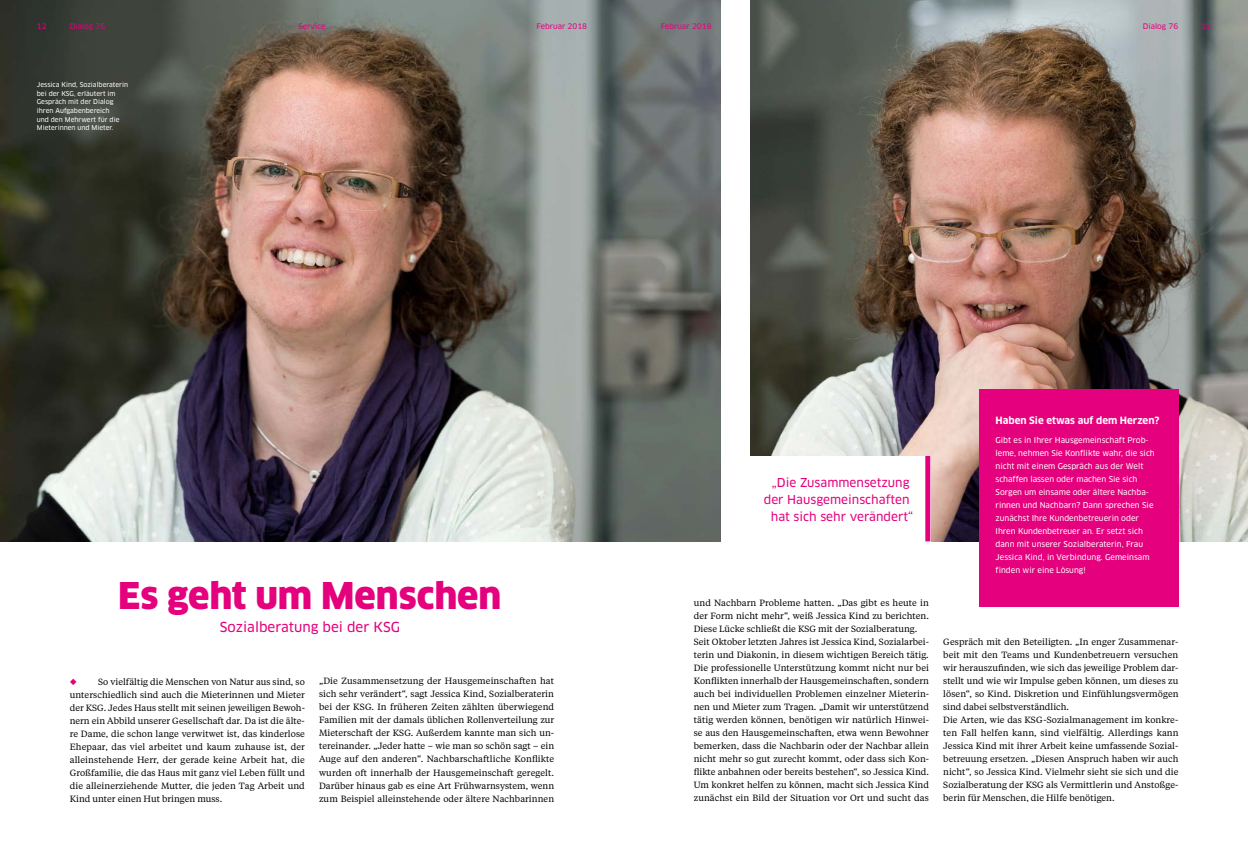
<style>
.page{position:relative;width:1248px;height:851px;background:#fff}
.page>*{position:absolute;margin:0;border:0;box-sizing:border-box;transform-origin:0 0}
.t1{font:900 36px "Clan Pro";color:#e5007d}
.t2{font:13.5px "Clan Pro News";color:#e5007d}
.t3{font:12px/17px "Clan Pro News";color:#e5007d;text-align:center}
.t4{font:700 9.8px "Clan Pro";color:#fff}
.t5{font:9px/13px "Tiempos Text";letter-spacing:.005em;color:#000;text-align:justify}
.t6{font:7.8px/13px "Clan Pro News";color:#fff}
.t7{font:7.5px "Clan Pro News";color:#e5007d}
.t8{font:6.5px/8.7px "Clan Pro News";color:#fff}
.s1{color:#e5007d}
</style>
<div class="page">
<img style="left:0;top:0;width:720px;height:541px">
<img style="left:750px;top:0;width:497px;height:541px">
<div style="left:978px;top:388px;width:200px;height:218px;background:#e5007d"></div>
<div style="left:748px;top:456px;width:182px;height:90px;background:#fff"></div>
<div style="left:925px;top:456px;width:5px;height:85px;background:#e5007d"></div>
<p class="t7" style="left:37px;top:22px;width:11px">12</p>
<p class="t7" style="left:70px;top:22px;width:37px">Dialog 76</p>
<p class="t7" style="left:298px;top:22px;width:29px">Service</p>
<p class="t7" style="left:536px;top:22px;width:52px">Februar 2018</p>
<p class="t7" style="left:660px;top:22px;width:52px">Februar 2018</p>
<p class="t7" style="left:1142px;top:22px;width:37px">Dialog 76</p>
<p class="t7" style="left:1201px;top:22px;width:11px">13</p>
<p class="t8" style="left:37px;top:80px;width:93px">Jessica Kind, Sozialberaterin bei der KSG, erläutert im<br>Gespräch mit der Dialog ihren Aufgabenbereich<br>und den Mehrwert für die<br>Mieterinnen und Mieter.</p>
<h1 class="t1" style="left:118px;top:574px;width:384px">Es geht um Menschen</h1>
<h2 class="t2" style="left:220px;top:619px;width:181px">Sozialberatung bei der KSG</h2>
<p class="t5" style="left:70px;top:674px;width:237px"><span class="s1">◆</span> So vielfältig die Menschen von Natur aus sind, so unterschiedlich sind auch die Mieterinnen und Mieter der KSG. Jedes Haus stellt mit seinen jeweiligen Bewoh&shy;nern ein Abbild unserer Gesellschaft dar. Da ist die älte&shy;re Dame, die schon lange verwitwet ist, das kinderlose Ehepaar, das viel arbeitet und kaum zuhause ist, der alleinstehende Herr, der gerade keine Arbeit hat, die Großfamilie, die das Haus mit ganz viel Leben füllt und die alleinerziehende Mutter, die jeden Tag Arbeit und Kind unter einen Hut bringen muss.</p>
<p class="t5" style="left:319px;top:674px;width:237px">„Die Zusammensetzung der Hausgemeinschaften hat sich sehr verändert“, sagt Jessica Kind, Sozialberaterin bei der KSG. In früheren Zeiten zählten überwiegend Familien mit der damals üblichen Rollenverteilung zur Mieterschaft der KSG. Außerdem kannte man sich un&shy;tereinander. „Jeder hatte – wie man so schön sagt – ein Auge auf den anderen“. Nachbarschaftliche Konflikte wurden oft innerhalb der Hausgemeinschaft geregelt.<br>Darüber hinaus gab es eine Art Frühwarnsystem, wenn zum Beispiel alleinstehende oder ältere Nachbarinnen</p>
<h3 class="t3" style="left:763px;top:473px;width:151px">„Die Zusammensetzung der Hausgemeinschaften hat sich sehr verändert“</h3>
<p class="t5" style="left:693px;top:596px;width:237px;text-align:left">und Nachbarn Probleme hatten. „Das gibt es heute in der Form nicht mehr“, weiß Jessica Kind zu berichten.<br>Diese Lücke schließt die KSG mit der Sozialberatung.<br>Seit Oktober letzten Jahres ist Jessica Kind, Sozialarbei&shy;terin und Diakonin, in diesem wichtigen Bereich tätig.<br>Die professionelle Unterstützung kommt nicht nur bei Konflikten innerhalb der Hausgemeinschaften, sondern auch bei individuellen Problemen einzelner Mieterin&shy;nen und Mieter zum Tragen. „Damit wir unterstützend tätig werden können, benötigen wir natürlich Hinwei&shy;se aus den Hausgemeinschaften, etwa wenn Bewohner bemerken, dass die Nachbarin oder der Nachbar allein nicht mehr so gut zurecht kommt, oder dass sich Kon&shy;flikte anbahnen oder bereits bestehen“, so Jessica Kind.<br>Um konkret helfen zu können, macht sich Jessica Kind zunächst ein Bild der Situation vor Ort und sucht das</p>
<p class="t4" style="left:995px;top:415px;width:165px">Haben Sie etwas auf dem Herzen?</p>
<p class="t6" style="left:995px;top:434px;width:161px">Gibt es in Ihrer Hausgemeinschaft Prob&shy;leme, nehmen Sie Konflikte wahr, die sich nicht mit einem Gespräch aus der Welt schaffen lassen oder machen Sie sich Sorgen um einsame oder ältere Nachba&shy;rinnen und Nachbarn? Dann sprechen Sie zunächst Ihre Kundenbetreuerin oder Ihren Kundenbetreuer an. Er setzt sich dann mit unserer Sozialberaterin, Frau Jessica Kind, in Verbindung. Gemeinsam finden wir eine Lösung!</p>
<p class="t5" style="left:943px;top:635px;width:237px;text-align:left">Gespräch mit den Beteiligten. „In enger Zusammenar&shy;beit mit den Teams und Kundenbetreuern versuchen wir herauszufinden, wie sich das jeweilige Problem dar&shy;stellt und wie wir Impulse geben können, um dieses zu lösen“, so Kind. Diskretion und Einfühlungsvermögen sind dabei selbstverständlich.<br>Die Arten, wie das KSG-Sozialmanagement im konkre&shy;ten Fall helfen kann, sind vielfältig. Allerdings kann Jessica Kind mit ihrer Arbeit keine umfassende Sozial&shy;betreuung ersetzen. „Diesen Anspruch haben wir auch nicht“, so Jessica Kind. Vielmehr sieht sie sich und die Sozialberatung der KSG als Vermittlerin und Anstoßge&shy;berin für Menschen, die Hilfe benötigen.</p>
</div>
